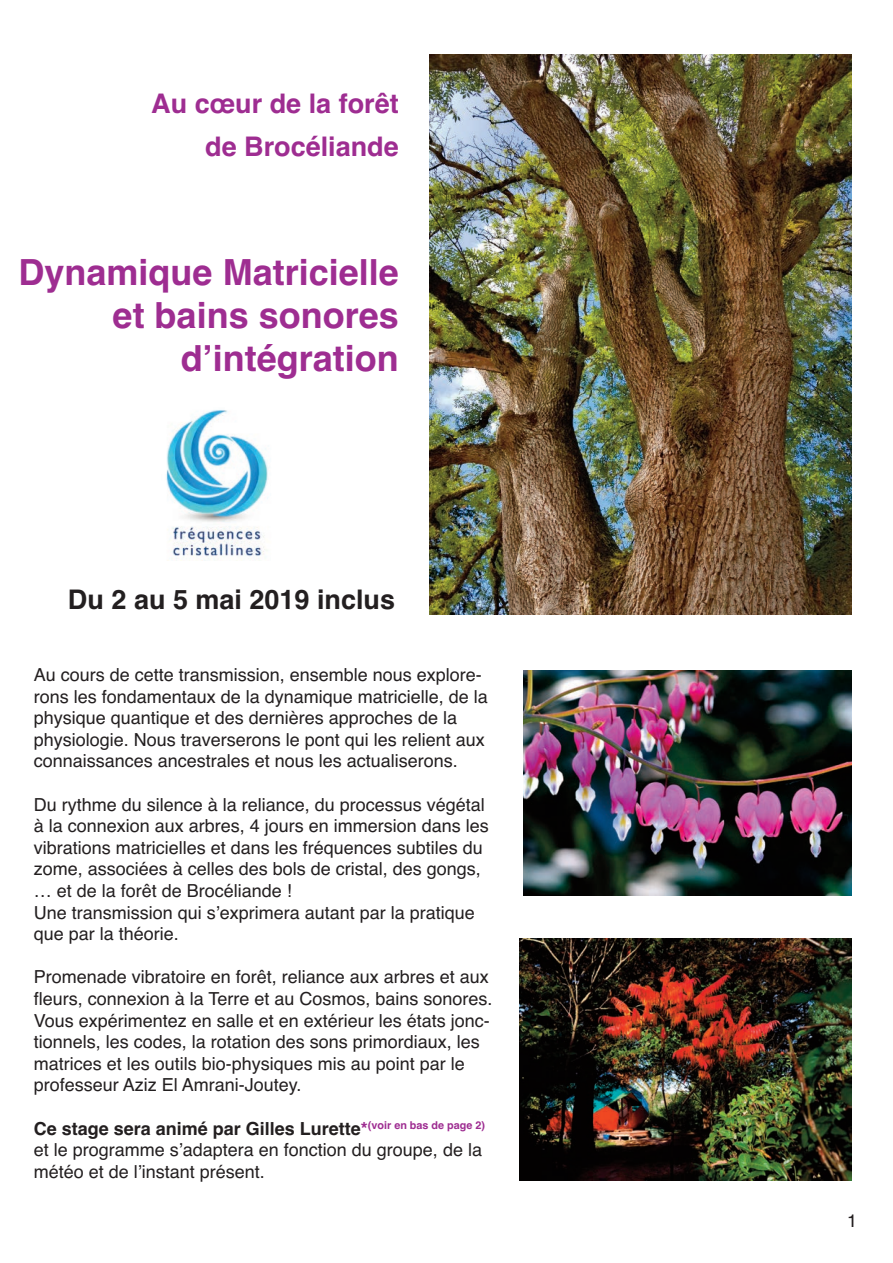
<style>
.page{position:relative;width:893px;height:1263px;background:#fff}
.page>*{position:absolute;margin:0;border:0;box-sizing:border-box;transform-origin:0 0}
.t1{font:700 36px/42.9px "Helvetica";color:#9e2d91;text-align:right}
.t2{font:700 27px/42.9px "Helvetica";color:#9e2d91;text-align:right}
.t3{font:700 27px "Helvetica";color:#231f20}
.t4{font:18px/21.6px "Helvetica";color:#231f20}
.s1{font-weight:700}
.s2{font-weight:700;color:#9e2d91}
</style>
<div class="page">
<img style="left:429px;top:54px;width:422px;height:561px">
<img style="left:519px;top:939px;width:332px;height:241px">
<img style="left:523px;top:670px;width:328px;height:225px">
<img style="left:166px;top:410px;width:102px;height:149px">
<h2 class="t2" style="left:151px;top:83px;width:249px">Au cœur de la forêt de Brocéliande</h2>
<h1 class="t1" style="left:19px;top:251px;width:382px">Dynamique Matricielle et bains sonores d’intégration</h1>
<h2 class="t3" style="left:68px;top:584px;width:329px">Du 2 au 5 mai 2019 inclus</h2>
<p class="t4" style="left:34px;top:664px;width:456px">Au cours de cette transmission, ensemble nous explore&shy;rons les fondamentaux de la dynamique matricielle, de la physique quantique et des dernières approches de la physiologie. Nous traverserons le pont qui les relient aux connaissances ancestrales et nous les actualiserons.</p>
<p class="t4" style="left:34px;top:794px;width:457px">Du rythme du silence à la reliance, du processus végétal à la connexion aux arbres, 4 jours en immersion dans les vibrations matricielles et dans les fréquences subtiles du zome, associées à celles des bols de cristal, des gongs, … et de la forêt de Brocéliande !<br>Une transmission qui s’exprimera autant par la pratique que par la théorie.</p>
<p class="t4" style="left:34px;top:966px;width:460px">Promenade vibratoire en forêt, reliance aux arbres et aux fleurs, connexion à la Terre et au Cosmos, bains sonores.<br>Vous expérimentez en salle et en extérieur les états jonc&shy;tionnels, les codes, la rotation des sons primordiaux, les matrices et les outils bio-physiques mis au point par le professeur Aziz El Amrani-Joutey.</p>
<p class="t4" style="left:34px;top:1118px;width:453px"><span class="s1">Ce stage sera animé par Gilles Lurette</span><span class="s2">*</span><sup>(voir</sup> <sup>en</sup> <sup>bas</sup> <sup>de</sup> <sup>page</sup> <sup>2) </sup>et le programme s’adaptera en fonction du groupe, de la météo et de l’instant présent.</p>
<p class="t4" style="left:847px;top:1210px;width:12px">1</p>
</div>
